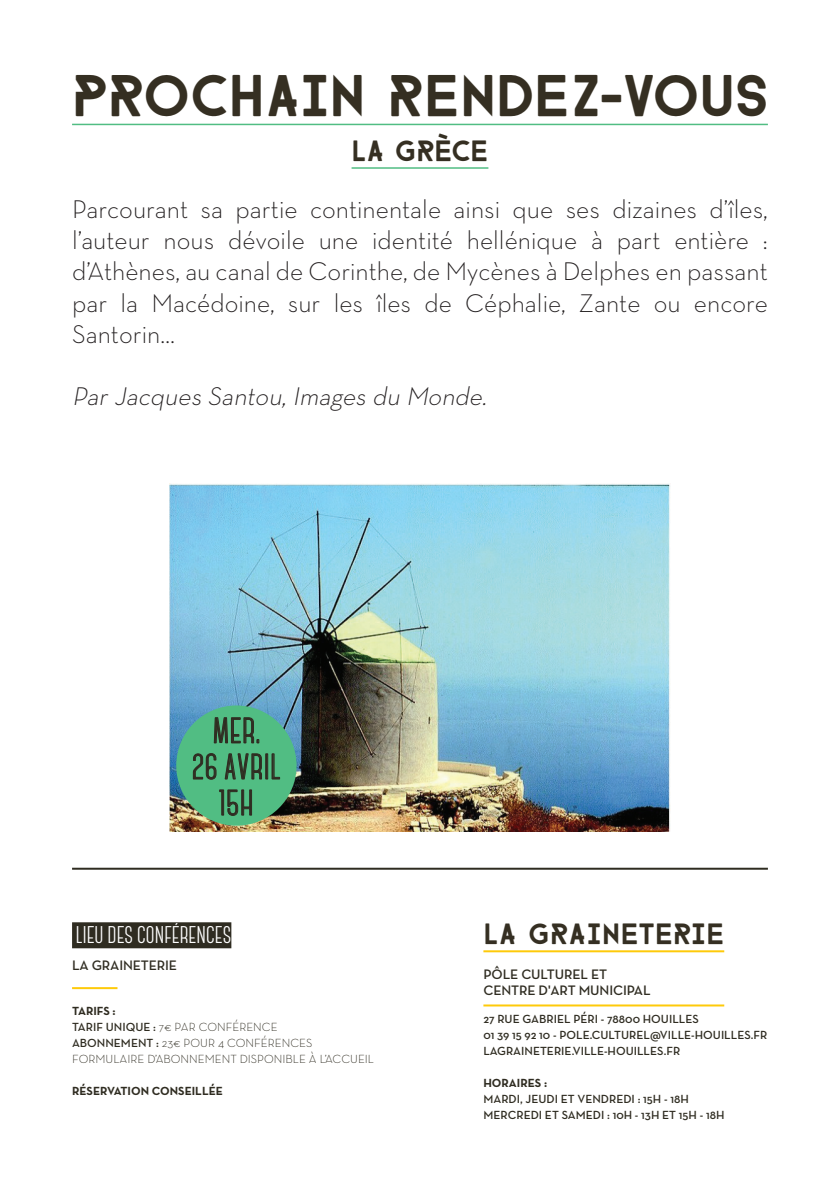
<style>
.page{position:relative;width:840px;height:1191px;background:#fff}
.page>*{position:absolute;margin:0;border:0;box-sizing:border-box;transform-origin:0 0}
.t1{font:48px "FARRAY";letter-spacing:.02em;color:#352f22}
.t2{font:700 36px/36.2px "Canter";letter-spacing:.02em;color:#2f2c21;text-align:center}
.t3{font:300 26px/31.2px "Neutra Text";color:#231f20;text-align:justify}
.t4{font:italic 300 26px "Neutra Text";color:#231f20}
.t5{font:700 24.2px "Canter";color:#fff}
.t6{font:24px "FARRAY";letter-spacing:.04em;color:#352f22}
.t7{font:600 14px/16px "Neutra Text";letter-spacing:-.01em;color:#2f2c21}
.t8{font:600 12px/16px "Neutra Text";color:#2f2c21}
.t9{font:300 12px "Neutra Text";color:#2f2c21}
.t10{font:700 12px "Neutra Text";color:#2f2c21}
.s1{font-weight:700}
.s2{font-weight:300}
</style>
<div class="page">
<hr style="left:72px;top:124px;width:695px;height:1px;background:#51bd83">
<div style="left:72px;top:922px;width:159px;height:26px;background:#2f2c21"></div>
<hr style="left:72px;top:987px;width:45px;height:2px;background:#feca0a">
<hr style="left:483px;top:950px;width:240px;height:2px;background:#feca0a">
<hr style="left:483px;top:1004px;width:240px;height:2px;background:#feca0a">
<hr style="left:72px;top:867px;width:695px;height:2px;background:#2f2c21">
<hr style="left:351px;top:167px;width:137px;height:2px;background:#51bd83">
<img style="left:170px;top:483px;width:499px;height:349px">
<div style="left:176px;top:705px;width:120px;height:120px;background:#51bd83;border-radius:50%"></div>
<svg style="left:213px;top:630px;width:46px;height:113px"></svg>
<div style="left:265px;top:753px;width:3px;height:26px;border:1px solid #2f2c21"></div>
<svg style="left:271px;top:753px;width:9px;height:26px"></svg>
<svg style="left:193px;top:753px;width:69px;height:63px"></svg>
<h1 class="t1" style="left:72px;top:61px;width:226px">PROCHAIN</h1>
<h1 class="t1" style="left:388px;top:61px;width:35px">REN</h1>
<h1 class="t1" style="left:496px;top:61px;width:272px">DEZ-VOUS</h1>
<p class="t6" style="left:351px;top:133px;width:135px">LA GRÈCE</p>
<p class="t3" style="left:72px;top:193px;width:697px">Parcourant sa partie continentale ainsi que ses dizaines d’îles, l’auteur nous dévoile une identité hellénique à part entière : d’Athènes, au canal de Corinthe, de Mycènes à Delphes en passant par la Macédoine, sur les îles de Céphalie, Zante ou encore Santorin…</p>
<p class="t4" style="left:72px;top:380px;width:421px">ParJacques Santou,Images du Monde.</p>
<h2 class="t2" style="left:192px;top:713px;width:90px">MER.<br>26 AVRIL<br>15H</h2>
<p class="t5" style="left:76px;top:923px;width:155px">LIEU DES CONFÉRENCES</p>
<p class="t7" style="left:72px;top:957px;width:106px">LA GRAINETERIE</p>
<p class="t8" style="left:72px;top:1002px;width:110px"><span class="s1">TARIFS :<br></span>TARIF UNIQUE : <span class="s2">7€ par</span></p>
<p class="t9" style="left:198px;top:1019px;width:80px">confÉrence</p>
<p class="t8" style="left:72px;top:1034px;width:120px">ABONNEMENT : <span class="s2">23€ pour</span></p>
<p class="t9" style="left:218px;top:1035px;width:96px">4 confÉrences</p>
<p class="t9" style="left:72px;top:1051px;width:15px">Formulair</p>
<p class="t9" style="left:137px;top:1051px;width:28px">e d’abo</p>
<p class="t9" style="left:180px;top:1051px;width:154px">nnem ent disponible à l’accu</p>
<p class="t9" style="left:358px;top:1051px;width:12px">eil</p>
<p class="t10" style="left:72px;top:1083px;width:152px">RÉSERVATION CONSEILLÉE</p>
<p class="t6" style="left:483px;top:916px;width:242px">LA GRAINETERIE</p>
<p class="t7" style="left:483px;top:966px;width:169px">PÔLE CULTUREL ET<br>CENTRE D'ART MUNICIPAL</p>
<p class="t8" style="left:483px;top:1010px;width:285px">27 RUE GABRIEL PÉRI - 78800 HOUILLES<br>01 39 15 92 10 - POLE.CULTUREL@VILLE-HOUILLES.FR<br>LAGRAINETERIE</p>
<p class="t8" style="left:571px;top:1042px;width:16px">.VILLE</p>
<p class="t8" style="left:603px;top:1042px;width:29px">-HOUILLE</p>
<p class="t8" style="left:657px;top:1042px;width:23px">S.FR</p>
<p class="t10" style="left:483px;top:1075px;width:65px">HORAIRES :</p>
<p class="t8" style="left:483px;top:1090px;width:242px">MARDI, JEUDI ET VENDREDI : 15H - 18H<br>MERCREDI ET SAMEDI : 10H - 13H ET 15H - 18H</p>
</div>
